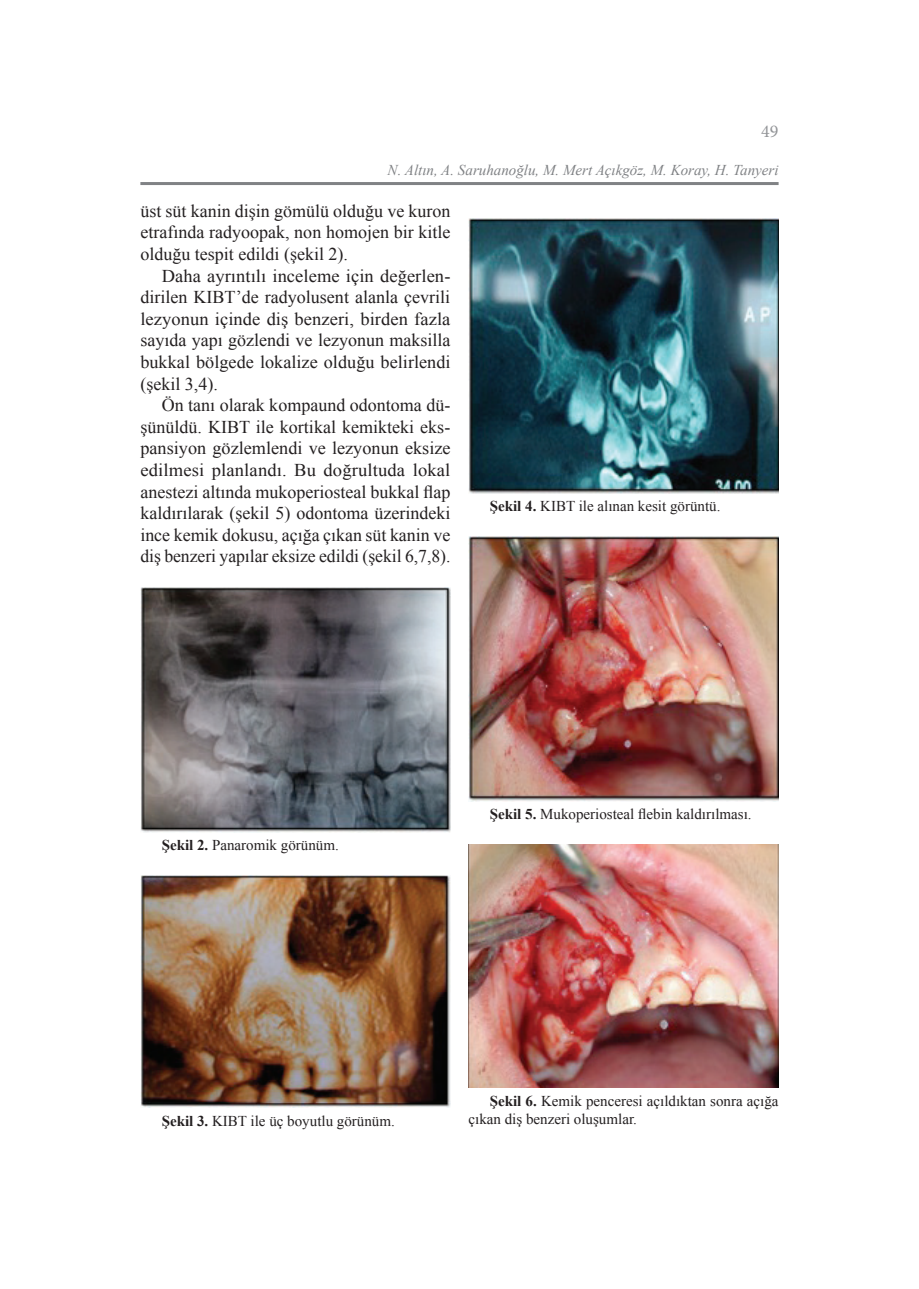
<style>
.page{position:relative;width:919px;height:1289px;background:#fff}
.page>*{position:absolute;margin:0;border:0;box-sizing:border-box;transform-origin:0 0}
.Normal__Web{font:18px/21.6px "Times New Roman";color:#231f20;text-align:justify}
.t1{font:18px "Minion Pro";color:#939598}
.Normal__Web-2{font:15px/18px "Times New Roman";color:#231f20}
.t2{font:italic 15px "Times New Roman";color:#808285}
.s1{font-weight:700}
</style>
<div class="page">
<hr style="left:140px;top:182px;width:638px;height:3px;background:#808285">
<img style="left:140px;top:587px;width:310px;height:245px">
<img style="left:140px;top:875px;width:310px;height:232px">
<img style="left:468px;top:218px;width:310px;height:275px">
<img style="left:468px;top:536px;width:310px;height:265px">
<img style="left:468px;top:844px;width:310px;height:243px">
<p class="t1" style="left:761px;top:119px;width:19px">49</p>
<p class="t2" style="left:387px;top:159px;width:392px">N. Altın, A. Saruhanoğlu, M. Mert Açıkgöz, M. Koray, H. Tanyeri</p>
<p class="Normal__Web" style="left:140px;top:199px;width:311px">üst süt kanin dişin gömülü olduğu ve kuron etrafında radyoopak, non homojen bir kitle olduğu tespit edildi (şekil 2).</p>
<p class="Normal__Web" style="left:140px;top:264px;width:312px;text-indent:21px">Daha ayrıntılı inceleme için değerlen&shy;dirilen KIBT’de radyolusent alanla çevrili lezyonun içinde diş benzeri, birden fazla sayıda yapı gözlendi ve lezyonun maksilla bukkal bölgede lokalize olduğu belirlendi (şekil 3,4).</p>
<p class="Normal__Web" style="left:140px;top:394px;width:312px;text-indent:21px">Ön tanı olarak kompaund odontoma dü&shy;şünüldü. KIBT ile kortikal kemikteki eks&shy;pansiyon gözlemlendi ve lezyonun eksize edilmesi planlandı. Bu doğrultuda lokal anestezi altında mukoperiosteal bukkal flap kaldırılarak (şekil 5) odontoma üzerindeki ince kemik dokusu, açığa çıkan süt kanin ve diş benzeri yapılar eksize edildi (şekil 6,7,8).</p>
<p class="Normal__Web-2" style="left:489px;top:497px;width:232px"><span class="s1">Şekil 4.</span> KIBT ile alınan kesit görüntü.</p>
<p class="Normal__Web-2" style="left:162px;top:836px;width:179px"><span class="s1">Şekil 2.</span> Panaromik görünüm.</p>
<p class="Normal__Web-2" style="left:489px;top:805px;width:263px"><span class="s1">Şekil 5.</span> Mukoperiosteal flebin kaldırılması.</p>
<p class="Normal__Web-2" style="left:162px;top:1111px;width:235px"><span class="s1">Şekil 3.</span> KIBT ile üç boyutlu görünüm.</p>
<p class="Normal__Web-2" style="left:468px;top:1091px;width:311px;text-indent:21px"><span class="s1">Şekil 6.</span> Kemik penceresi açıldıktan sonra açığa çıkan diş benzeri oluşumlar.</p>
</div>
